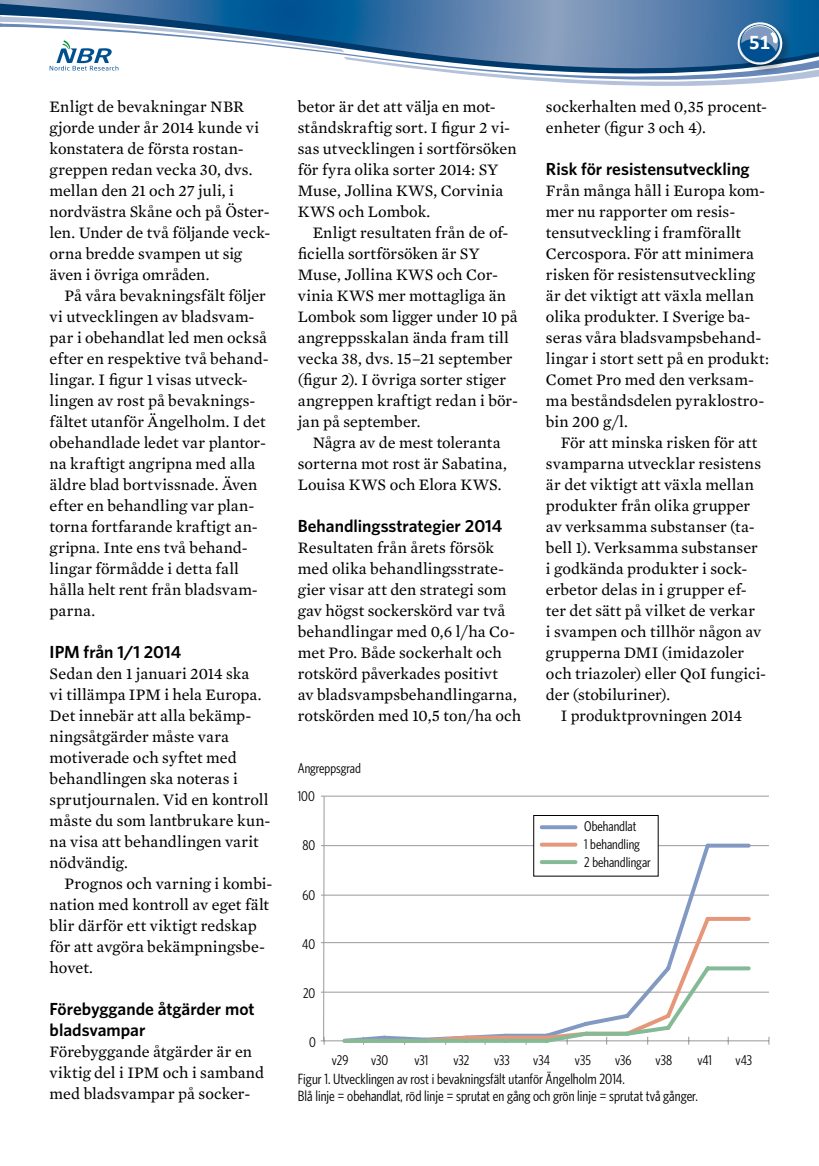
<style>
.page{position:relative;width:819px;height:1166px;background:#fff}
.page>*{position:absolute;margin:0;border:0;box-sizing:border-box;transform-origin:0 0}
.t1{font:700 21px "Calibri";color:#fff}
.t2{font:600 17.5px/21px "Whitney";color:#000}
.t3{font:16.28px/21px "Mercury Text G2";letter-spacing:.005em;color:#000}
.t4{font:14.88px/17.5px "Whitney Condensed";color:#000}
.t5{font:14px/17.8px "Whitney Condensed";color:#000}
</style>
<div class="page">
<svg style="left:0;top:0;width:818px;height:86px"></svg>
<hr style="left:321px;top:992px;width:447px;height:1px;background:#989998">
<hr style="left:321px;top:942px;width:447px;height:1px;background:#989998">
<hr style="left:321px;top:895px;width:447px;height:1px;background:#989998">
<hr style="left:321px;top:845px;width:447px;height:1px;background:#989998">
<hr style="left:321px;top:796px;width:447px;height:1px;background:#989998">
<hr style="left:323px;top:796px;width:1px;height:245px;background:#989998">
<hr style="left:320px;top:1040px;width:448px;height:1px;background:#989998">
<svg style="left:340px;top:840px;width:412px;height:74px"></svg>
<svg style="left:340px;top:914px;width:412px;height:49px"></svg>
<svg style="left:340px;top:963px;width:412px;height:82px"></svg>
<div style="left:533px;top:815px;width:125px;height:61px;background:#fff;border:1px solid #000"></div>
<svg style="left:541px;top:825px;width:34px;height:4px"></svg>
<hr style="left:541px;top:843px;width:34px;height:3px;background:#e79779">
<svg style="left:541px;top:860px;width:34px;height:4px"></svg>
<p class="t3" style="left:50px;top:95px;width:222px">Enligt de bevakningar NBR gjorde under år 2014 kunde vi konstatera de första rostan&shy;greppen redan vecka 30, dvs. mellan den 21 och 27 juli, i nordvästra Skåne och på Öster&shy;len. Under de två följande veck&shy;orna bredde svampen ut sig även i övriga områden.</p>
<p class="t3" style="left:50px;top:284px;width:220px;text-indent:15px">På våra bevakningsfält följer vi utvecklingen av bladsvam&shy;par i obehandlat led men också efter en respektive två behand&shy;lingar. I figur 1 visas utveck&shy;lingen av rost på bevaknings&shy;fältet utanför Ängelholm. I det obehandlade ledet var plantor&shy;na kraftigt angripna med alla äldre blad bortvissnade. Även efter en behandling var plan&shy;torna fortfarande kraftigt an&shy;gripna. Inte ens två behand&shy;lingar förmådde i detta fall hålla helt rent från bladsvam&shy;parna.</p>
<p class="t2" style="left:50px;top:641px;width:133px">IPM från 1/1 2014</p>
<p class="t3" style="left:50px;top:662px;width:222px">Sedan den 1 januari 2014 ska<br>vi tillämpa IPM i hela Europa.<br>Det innebär att alla bekämp&shy;ningsåtgärder måste vara motiverade och syftet med behandlingen ska noteras i sprutjournalen. Vid en kontroll måste du som lantbrukare kun&shy;na visa att behandlingen varit nödvändig.</p>
<p class="t3" style="left:50px;top:872px;width:224px;text-indent:15px">Prognos och varning i kombi&shy;nation med kontroll av eget fält blir därför ett viktigt redskap för att avgöra bekämpningsbe&shy;hovet.</p>
<p class="t2" style="left:50px;top:998px;width:206px">Förebyggande åtgärder mot bladsvampar</p>
<p class="t3" style="left:50px;top:1040px;width:216px">Förebyggande åtgärder är en viktig del i IPM och i samband med bladsvampar på socker-</p>
<p class="t3" style="left:298px;top:95px;width:220px">betor är det att välja en mot&shy;ståndskraftig sort. I figur 2 vi&shy;sas utvecklingen i sortförsöken för fyra olika sorter 2014: SY<br>Muse, Jollina KWS, Corvinia<br>KWS och Lombok.</p>
<p class="t3" style="left:298px;top:221px;width:222px;text-indent:15px">Enligt resultaten från de of&shy;ficiella sortförsöken är SY<br>Muse, Jollina KWS och Cor&shy;vinia KWS mer mottagliga än<br>Lombok som ligger under 10 på angreppsskalan ända fram till vecka 38, dvs. 15–21 september (figur 2). I övriga sorter stiger angreppen kraftigt redan i bör&shy;jan på september.</p>
<p class="t3" style="left:298px;top:431px;width:210px;text-align:center">Några av de mest toleranta sorterna mot rost är Sabatina,<br>Louisa KWS och Elora KWS.</p>
<p class="t2" style="left:298px;top:515px;width:206px">Behandlingsstrategier 2014</p>
<p class="t3" style="left:298px;top:536px;width:225px">Resultaten från årets försök med olika behandlingsstrate&shy;gier visar att den strategi som gav högst sockerskörd var två behandlingar med 0,6 l/ha Co&shy;met Pro. Både sockerhalt och rotskörd påverkades positivt<br>av bladsvampsbehandlingarna, rotskörden med 10,5 ton/ha och</p>
<p class="t5" style="left:298px;top:759px;width:65px">Angreppsgrad</p>
<p class="t5" style="left:298px;top:787px;width:18px">100</p>
<p class="t5" style="left:302px;top:836px;width:14px">80</p>
<p class="t5" style="left:302px;top:885px;width:14px">60</p>
<p class="t5" style="left:302px;top:934px;width:14px">40</p>
<p class="t5" style="left:303px;top:984px;width:14px">20</p>
<p class="t5" style="left:309px;top:1033px;width:8px">0</p>
<p class="t1" style="left:749px;top:28px;width:23px">51</p>
<p class="t3" style="left:546px;top:95px;width:222px">sockerhalten med 0,35 procent&shy;enheter (figur 3 och 4).</p>
<p class="t2" style="left:546px;top:158px;width:205px">Risk för resistensutveckling</p>
<p class="t3" style="left:546px;top:179px;width:224px">Från många håll i Europa kom&shy;mer nu rapporter om resis&shy;tensutveckling i framförallt<br>Cercospora. För att minimera risken för resistensutveckling är det viktigt att växla mellan olika produkter. I Sverige ba&shy;seras våra bladsvampsbehand&shy;lingar i stort sett på en produkt:<br>Comet Pro med den verksam&shy;ma beståndsdelen pyraklostro&shy;bin 200 g/l.</p>
<p class="t3" style="left:546px;top:431px;width:222px;text-indent:15px">För att minska risken för att svamparna utvecklar resistens är det viktigt att växla mellan produkter från olika grupper av verksamma substanser (ta&shy;bell 1). Verksamma substanser i godkända produkter i sock&shy;erbetor delas in i grupper ef&shy;ter det sätt på vilket de verkar<br>i svampen och tillhör någon av grupperna DMI (imidazoler och triazoler) eller QoI fungici&shy;der (stobiluriner).</p>
<p class="t3" style="left:561px;top:704px;width:183px">I produktprovningen 2014</p>
<p class="t5" style="left:584px;top:817px;width:68px">Obehandlat<br>1 behandling<br>2 behandlingar</p>
<p class="t5" style="left:332px;top:1051px;width:18px">v29</p>
<p class="t5" style="left:371px;top:1051px;width:19px">v30</p>
<p class="t5" style="left:414px;top:1051px;width:15px">v31</p>
<p class="t5" style="left:453px;top:1051px;width:17px">v32</p>
<p class="t5" style="left:494px;top:1051px;width:17px">v33</p>
<p class="t5" style="left:533px;top:1051px;width:18px">v34</p>
<p class="t5" style="left:575px;top:1051px;width:17px">v35</p>
<p class="t5" style="left:615px;top:1051px;width:18px">v36</p>
<p class="t5" style="left:655px;top:1051px;width:18px">v38</p>
<p class="t5" style="left:697px;top:1051px;width:16px">v41</p>
<p class="t5" style="left:735px;top:1051px;width:18px">v43</p>
<p class="t4" style="left:298px;top:1069px;width:401px">Figur 1. Utvecklingen av rost i bevakningsfält utanför Ängelholm 2014.<br>Blå linje = obehandlat, röd linje = sprutat en gång och grön linje = sprutat två gånger.</p>
</div>
